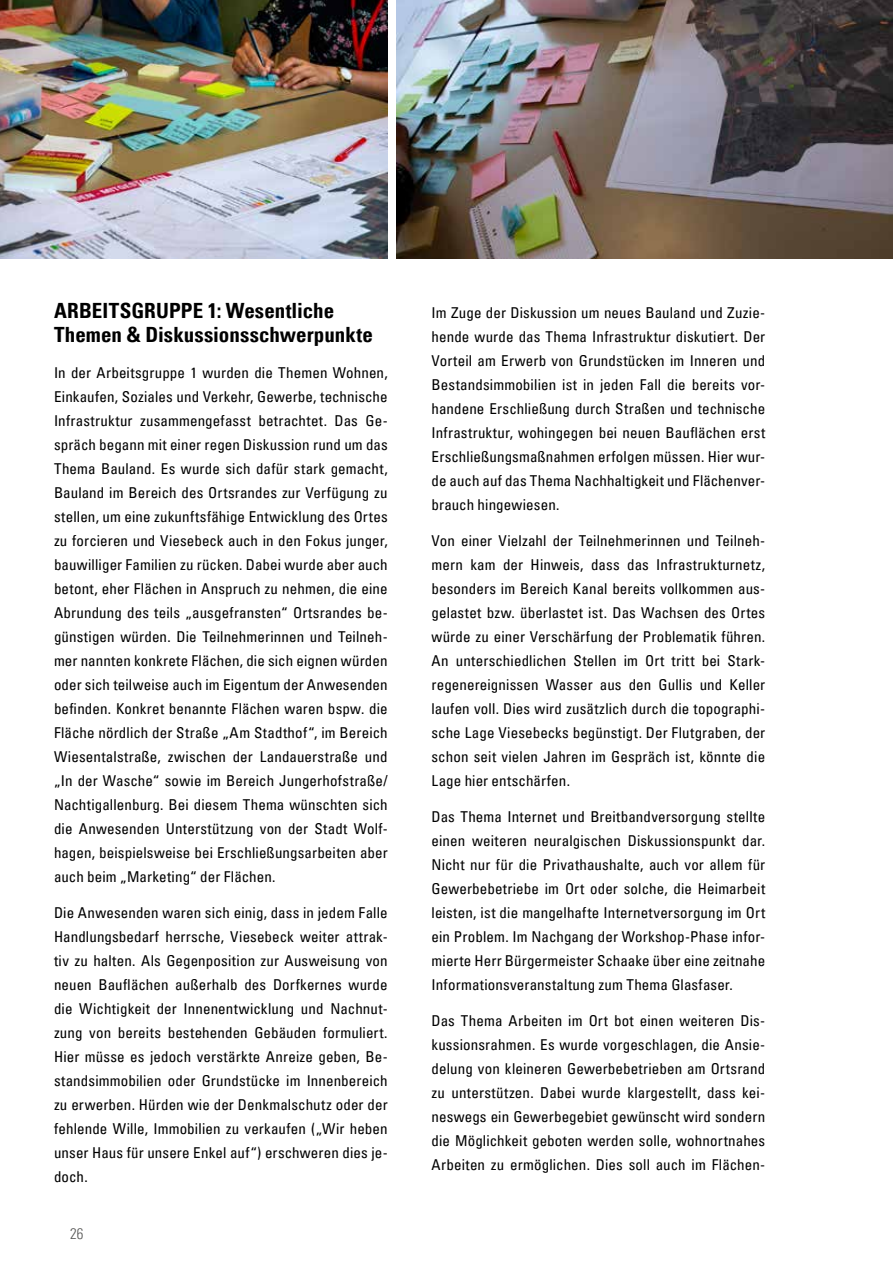
<style>
.page{position:relative;width:893px;height:1263px;background:#fff}
.page>*{position:absolute;margin:0;border:0;box-sizing:border-box;transform-origin:0 0}
.t1{font:700 condensed 21px/24px "Univers LT Pro";letter-spacing:.005em;color:#000}
.t2{font:condensed 15px/24px "Univers LT Pro";letter-spacing:.005em;color:#000;text-align:justify}
.t3{font:300 condensed 15px "Univers LT Pro";color:#575756}
</style>
<div class="page">
<img style="left:0;top:0;width:388px;height:259px">
<img style="left:396px;top:0;width:497px;height:259px">
<h1 class="t1" style="left:54px;top:298px;width:321px">ARBEITSGRUPPE 1: Wesentliche<br>Themen &amp; Diskussionsschwerpunkte</h1>
<p class="t2" style="left:54px;top:360px;width:335px">In der Arbeitsgruppe 1 wurden die Themen Wohnen, Einkaufen, Soziales und Verkehr, Gewerbe, technische Infrastruktur zusammengefasst betrachtet. Das Ge&shy;spräch begann mit einer regen Diskussion rund um das Thema Bauland. Es wurde sich dafür stark gemacht, Bauland im Bereich des Ortsrandes zur Verfügung zu stellen, um eine zukunftsfähige Entwicklung des Ortes zu forcieren und Viesebeck auch in den Fokus junger, bauwilliger Familien zu rücken. Dabei wurde aber auch betont, eher Flächen in Anspruch zu nehmen, die eine Abrundung des teils „ausgefransten“ Ortsrandes be&shy;günstigen würden. Die Teilnehmerinnen und Teilneh&shy;mer nannten konkrete Flächen, die sich eignen würden oder sich teilweise auch im Eigentum der Anwesenden befinden. Konkret benannte Flächen waren bspw. die Fläche nördlich der Straße „Am Stadthof“, im Bereich Wiesentalstraße, zwischen der Landauerstraße und „In der Wasche“ sowie im Bereich Jungerhofstraße/ Nachtigallenburg. Bei diesem Thema wünschten sich die Anwesenden Unterstützung von der Stadt Wolf&shy;hagen, beispielsweise bei Erschließungsarbeiten aber auch beim „Marketing“ der Flächen.</p>
<p class="t2" style="left:54px;top:900px;width:335px">Die Anwesenden waren sich einig, dass in jedem Falle Handlungsbedarf herrsche, Viesebeck weiter attrak&shy;tiv zu halten. Als Gegenposition zur Ausweisung von neuen Bauflächen außerhalb des Dorfkernes wurde die Wichtigkeit der Innenentwicklung und Nachnut&shy;zung von bereits bestehenden Gebäuden formuliert.<br>Hier müsse es jedoch verstärkte Anreize geben, Be&shy;standsimmobilien oder Grundstücke im Innenbereich zu erwerben. Hürden wie der Denkmalschutz oder der fehlende Wille, Immobilien zu verkaufen („Wir heben unser Haus für unsere Enkel auf“) erschweren dies je&shy;doch.</p>
<p class="t3" style="left:70px;top:1224px;width:15px">26</p>
<p class="t2" style="left:432px;top:300px;width:335px">Im Zuge der Diskussion um neues Bauland und Zuzie&shy;hende wurde das Thema Infrastruktur diskutiert. Der Vorteil am Erwerb von Grundstücken im Inneren und Bestandsimmobilien ist in jeden Fall die bereits vor&shy;handene Erschließung durch Straßen und technische Infrastruktur, wohingegen bei neuen Bauflächen erst Erschließungsmaßnahmen erfolgen müssen. Hier wur&shy;de auch auf das Thema Nachhaltigkeit und Flächenver&shy;brauch hingewiesen.</p>
<p class="t2" style="left:432px;top:528px;width:335px">Von einer Vielzahl der Teilnehmerinnen und Teilneh&shy;mern kam der Hinweis, dass das Infrastrukturnetz, besonders im Bereich Kanal bereits vollkommen aus&shy;gelastet bzw. überlastet ist. Das Wachsen des Ortes würde zu einer Verschärfung der Problematik führen.<br>An unterschiedlichen Stellen im Ort tritt bei Stark&shy;regenereignissen Wasser aus den Gullis und Keller laufen voll. Dies wird zusätzlich durch die topographi&shy;sche Lage Viesebecks begünstigt. Der Flutgraben, der schon seit vielen Jahren im Gespräch ist, könnte die Lage hier entschärfen.</p>
<p class="t2" style="left:432px;top:804px;width:335px">Das Thema Internet und Breitbandversorgung stellte einen weiteren neuralgischen Diskussionspunkt dar.<br>Nicht nur für die Privathaushalte, auch vor allem für Gewerbebetriebe im Ort oder solche, die Heimarbeit leisten, ist die mangelhafte Internetversorgung im Ort ein Problem. Im Nachgang der Workshop-Phase infor&shy;mierte Herr Bürgermeister Schaake über eine zeitnahe Informationsveranstaltung zum Thema Glasfaser.</p>
<p class="t2" style="left:432px;top:1008px;width:335px">Das Thema Arbeiten im Ort bot einen weiteren Dis&shy;kussionsrahmen. Es wurde vorgeschlagen, die Ansie&shy;delung von kleineren Gewerbebetrieben am Ortsrand zu unterstützen. Dabei wurde klargestellt, dass kei&shy;neswegs ein Gewerbegebiet gewünscht wird sondern die Möglichkeit geboten werden solle, wohnortnahes Arbeiten zu ermöglichen. Dies soll auch im Flächen-</p>
</div>
